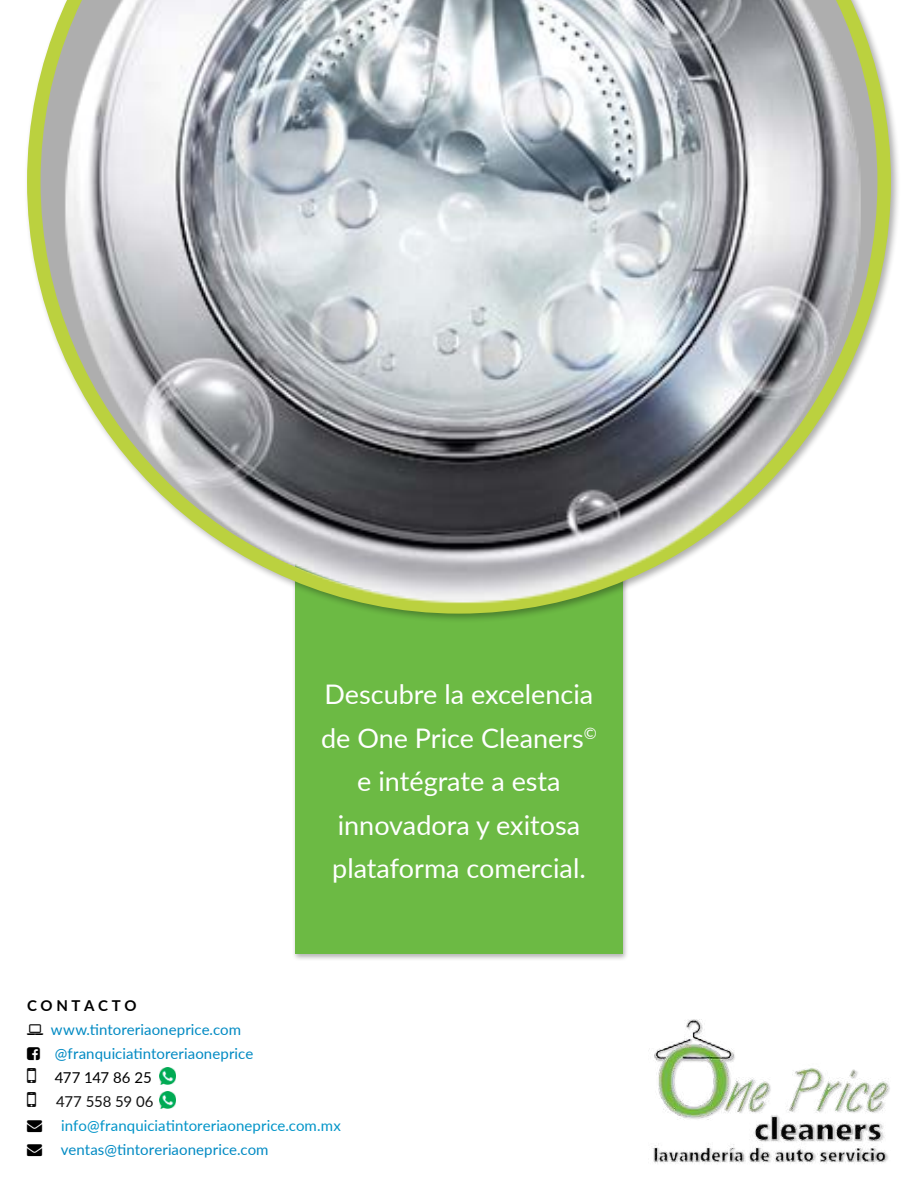
<style>
.page{position:relative;width:918px;height:1188px;background:#fff}
.page>*{position:absolute;margin:0;border:0;box-sizing:border-box;transform-origin:0 0}
.t1{font:27px/43.5px "Lato";color:#fff;text-align:center}
.t2{font:15px/24px "Lato";letter-spacing:.005em;color:#008ac3}
.t3{font:15px "Lato";letter-spacing:.005em;color:#0094c8}
.t4{font:15px "Lato";letter-spacing:-.02em;color:#000}
.t5{font:15px "Lato";letter-spacing:-.015em;color:#131313}
.t6{font:700 15px "Lato";color:#000}
.s1{color:#000}
</style>
<div class="page">
<div style="left:292px;top:165px;width:338px;height:796px;background:#000;opacity:.3"></div>
<div style="left:295px;top:167px;width:328px;height:787px;background:#6cba44"></div>
<img style="left:159px;top:1068px;width:17px;height:16px">
<img style="left:159px;top:1092px;width:17px;height:17px">
<img style="left:649px;top:1020px;width:241px;height:144px">
<img style="left:27px;top:0;width:871px;height:642px">
<p class="t1" style="left:321px;top:671px;width:277px">Descubre la excelencia de One Price Cleaners<sup>© </sup>e intégrate a esta innovadora y exitosa plataforma comercial.</p>
<p class="t6" style="left:27px;top:994px;width:111px">C O N T A C T O</p>
<p class="t2" style="left:51px;top:1017px;width:204px">www.tintoreriaoneprice.com @franquiciatintoreriaoneprice</p>
<p class="t4" style="left:55px;top:1067px;width:98px">477 147 86 25</p>
<p class="t5" style="left:56px;top:1091px;width:99px">477 558 59 06</p>
<p class="t3" style="left:27px;top:1115px;width:315px"><span class="s1">→</span> info@franquiciatintoreriaoneprice.com.mx</p>
<p class="t2" style="left:27px;top:1137px;width:243px"><span class="s1">→</span> ventas@tintoreriaoneprice.com</p>
</div>
